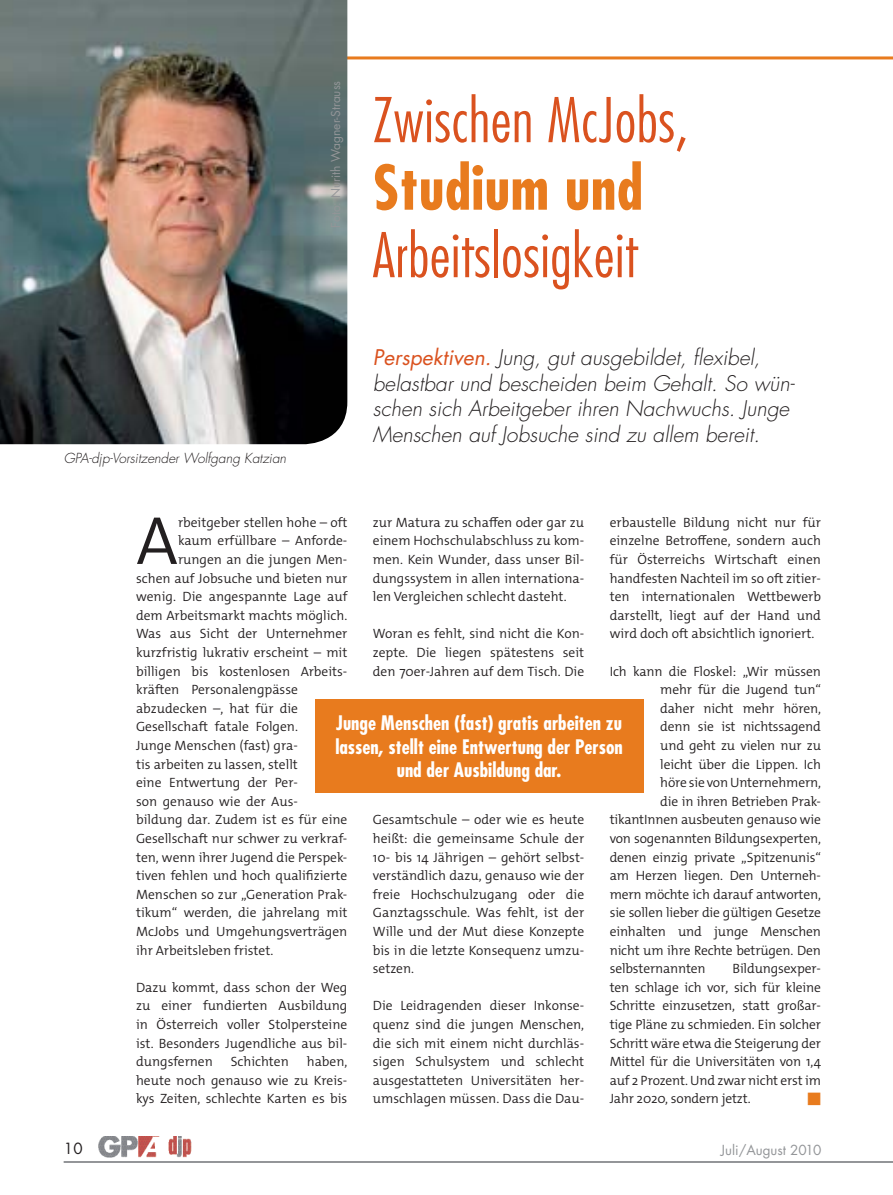
<style>
.page{position:relative;width:893px;height:1195px;background:#fff}
.page>*{position:absolute;margin:0;border:0;box-sizing:border-box;transform-origin:0 0}
.t1{font:300 68.55px "The Mix Os F";color:#231f20}
.t2{font:300 condensed 60px "Futura Std";letter-spacing:.01em;color:#da521f}
.t3{font:700 condensed 60px "Futura Std";letter-spacing:.01em;color:#e87b1e}
.t4{font:italic 300 21px/25.5px "Futura Std";color:#231f20}
.t5{font:700 condensed 19.5px/23.4px "Futura Std";color:#fff;text-align:center}
.t6{font:15px "Futura Std";color:#231f20}
.t7{font:300 13.5px/18.6px "The Mix Os F";color:#231f20;text-align:justify}
.t8{font:italic 300 13.5px "Futura Std";color:#231f20}
.t9{font:13.5px "Futura Std";color:#939598}
.t10{font:13.5px "Zapf Dingbats IT Cby BT";color:#e87b1e}
.t11{font:12px "Futura Std";color:#939598}
.s1{font-weight:400;color:#da521f}
</style>
<div class="page">
<hr style="left:0;top:56px;width:893px;height:3px;background:#e87b1e">
<hr style="left:64px;top:1161px;width:829px;height:2px;background:#939598">
<img style="left:99px;top:1136px;width:93px;height:22px">
<img style="left:0;top:0;width:347px;height:444px">
<div style="left:315px;top:699px;width:328px;height:94px;background:#e87b1e"></div>
<p class="t8" style="left:64px;top:452px;width:224px">GPA-djp-Vorsitzender Wolfgang Katzian</p>
<p class="t11" style="left:330px;top:228px;width:148px;rotate:-90deg">Foto: Nurith Wagner-Strauss</p>
<h2 class="t2" style="left:373px;top:92px;width:317px">Zwischen McJobs,</h2>
<h2 class="t3" style="left:373px;top:160px;width:272px">Studium und</h2>
<h2 class="t2" style="left:373px;top:227px;width:266px">Arbeitslosigkeit</h2>
<h3 class="t4" style="left:373px;top:346px;width:423px"><span class="s1">Perspektiven.</span> Jung, gut ausgebildet, flexibel, belastbar und bescheiden beim Gehalt. So wün&shy;schen sich Arbeitgeber ihren Nachwuchs. Junge Menschen auf Jobsuche sind zu allem bereit.</h3>
<h1 class="t1" style="left:136px;top:514px;width:43px">A</h1>
<p class="t7" style="left:178px;top:514px;width:171px">rbeitgeber stellen hohe – oft</p>
<p class="t7" style="left:373px;top:514px;width:213px">zur Matura zu schaffen oder gar zu einem Hochschulabschluss zu kom&shy;men. Kein Wunder, dass unser Bil&shy;dungssystem in allen internationa&shy;len Vergleichen schlecht dasteht.</p>
<p class="t7" style="left:373px;top:626px;width:213px">Woran es fehlt, sind nicht die Kon&shy;zepte. Die liegen spätestens seit den 70er-Jahren auf dem Tisch. Die</p>
<p class="t7" style="left:610px;top:514px;width:213px">erbaustelle Bildung nicht nur für einzelne Betroffene, sondern auch für Österreichs Wirtschaft einen handfesten Nachteil im so oft zitier&shy;ten internationalen Wettbewerb darstellt, liegt auf der Hand und wird doch oft absichtlich ignoriert.</p>
<p class="t7" style="left:610px;top:663px;width:213px">Ich kann die Floskel: „Wir müssen</p>
<p class="t7" style="left:660px;top:682px;width:162px">mehr für die Jugend tun“</p>
<p class="t7" style="left:660px;top:700px;width:162px">daher nicht mehr hören,</p>
<p class="t7" style="left:660px;top:719px;width:162px">denn sie ist nichtssagend</p>
<p class="t7" style="left:660px;top:737px;width:162px">und geht zu vielen nur zu</p>
<p class="t7" style="left:660px;top:756px;width:162px">leicht über die Lippen. Ich</p>
<p class="t7" style="left:660px;top:775px;width:162px">höre sie von Unternehmern,</p>
<p class="t7" style="left:660px;top:793px;width:162px">die in ihren Betrieben Prak-</p>
<p class="t7" style="left:610px;top:812px;width:213px">tikantInnen ausbeuten genauso wie</p>
<p class="t7" style="left:610px;top:830px;width:213px">von sogenannten Bildungsexperten,</p>
<p class="t7" style="left:610px;top:849px;width:213px">denen einzig private „Spitzenunis“</p>
<p class="t7" style="left:610px;top:868px;width:213px">am Herzen liegen. Den Unterneh-</p>
<p class="t7" style="left:610px;top:886px;width:213px">mern möchte ich darauf antworten,</p>
<p class="t7" style="left:610px;top:905px;width:213px">sie sollen lieber die gültigen Gesetze</p>
<p class="t7" style="left:610px;top:923px;width:213px">einhalten und junge Menschen</p>
<p class="t7" style="left:610px;top:942px;width:213px">nicht um ihre Rechte betrügen. Den</p>
<p class="t7" style="left:610px;top:961px;width:97px">selbsternannten</p>
<p class="t7" style="left:178px;top:533px;width:171px">kaum erfüllbare – Anforde-</p>
<p class="t7" style="left:178px;top:551px;width:171px">rungen an die jungen Men-</p>
<p class="t7" style="left:136px;top:570px;width:213px">schen auf Jobsuche und bieten nur</p>
<p class="t7" style="left:136px;top:588px;width:213px">wenig. Die angespannte Lage auf</p>
<p class="t7" style="left:136px;top:607px;width:213px">dem Arbeitsmarkt machts möglich.</p>
<p class="t7" style="left:136px;top:626px;width:213px">Was aus Sicht der Unternehmer</p>
<p class="t7" style="left:136px;top:644px;width:213px">kurzfristig lukrativ erscheint – mit</p>
<p class="t7" style="left:136px;top:663px;width:213px">billigen bis kostenlosen Arbeits-</p>
<p class="t7" style="left:136px;top:682px;width:163px">kräften Personalengpässe</p>
<p class="t7" style="left:136px;top:700px;width:163px">abzudecken –, hat für die</p>
<p class="t7" style="left:136px;top:719px;width:163px">Gesellschaft fatale Folgen.</p>
<p class="t7" style="left:136px;top:737px;width:163px">Junge Menschen (fast) gra-</p>
<p class="t7" style="left:136px;top:756px;width:163px">tis arbeiten zu lassen, stellt</p>
<p class="t7" style="left:136px;top:775px;width:163px">eine Entwertung der Per-</p>
<p class="t7" style="left:136px;top:793px;width:163px">son genauso wie der Aus-</p>
<p class="t7" style="left:136px;top:812px;width:213px">bildung dar. Zudem ist es für eine</p>
<p class="t7" style="left:136px;top:830px;width:213px">Gesellschaft nur schwer zu verkraf-</p>
<p class="t7" style="left:136px;top:849px;width:213px">ten, wenn ihrer Jugend die Perspek-</p>
<p class="t7" style="left:136px;top:868px;width:213px">tiven fehlen und hoch qualifizierte</p>
<p class="t7" style="left:136px;top:886px;width:213px">Menschen so zur „Generation Prak-</p>
<p class="t7" style="left:136px;top:905px;width:213px">tikum“ werden, die jahrelang mit</p>
<p class="t7" style="left:136px;top:923px;width:213px">McJobs und Umgehungsverträgen</p>
<p class="t7" style="left:136px;top:942px;width:139px">ihr Arbeitsleben fristet.</p>
<p class="t7" style="left:136px;top:979px;width:213px">Dazu kommt, dass schon der Weg zu einer fundierten Ausbildung in Österreich voller Stolpersteine ist. Besonders Jugendliche aus bil&shy;dungsfernen</p>
<h3 class="t5" style="left:335px;top:713px;width:289px">Junge Menschen (fast) gratis arbeiten zu lassen, stellt eine Entwertung der Person und der Ausbildung dar.</h3>
<p class="t7" style="left:373px;top:812px;width:213px">Gesamtschule – oder wie es heute heißt: die gemeinsame Schule der 10- bis 14 Jährigen – gehört selbst&shy;verständlich dazu, genauso wie der freie Hochschulzugang oder die Ganztagsschule. Was fehlt, ist der Wille und der Mut diese Konzepte bis in die letzte Konsequenz umzu&shy;setzen.</p>
<p class="t7" style="left:373px;top:998px;width:213px">Die Leidragenden dieser Inkonse&shy;quenz sind die jungen Menschen, die sich mit einem nicht durchläs&shy;sigen Schulsystem und schlecht ausgestatteten Universitäten her&shy;umschlagen müssen. Dass die Dau-</p>
<p class="t7" style="left:610px;top:961px;width:213px;text-indent:123px">Bildungsexper&shy;ten schlage ich vor, sich für kleine Schritte einzusetzen, statt großar&shy;tige Pläne zu schmieden. Ein solcher Schritt wäre etwa die Steigerung der Mittel für die Universitäten von 1,4 auf 2 Prozent. Und zwar nicht erst im Jahr 2020, sondern jetzt.</p>
<p class="t7" style="left:136px;top:1054px;width:213px;text-indent:171px">haben, heute noch genauso wie zu Kreis&shy;kys Zeiten, schlechte Karten es bis</p>
<p class="t7" style="left:231px;top:1054px;width:60px">Schichten</p>
<p class="t10" style="left:807px;top:1092px;width:15px">■</p>
<p class="t6" style="left:64px;top:1141px;width:20px">10</p>
<p class="t9" style="left:721px;top:1144px;width:102px">Juli/August 2010</p>
</div>
